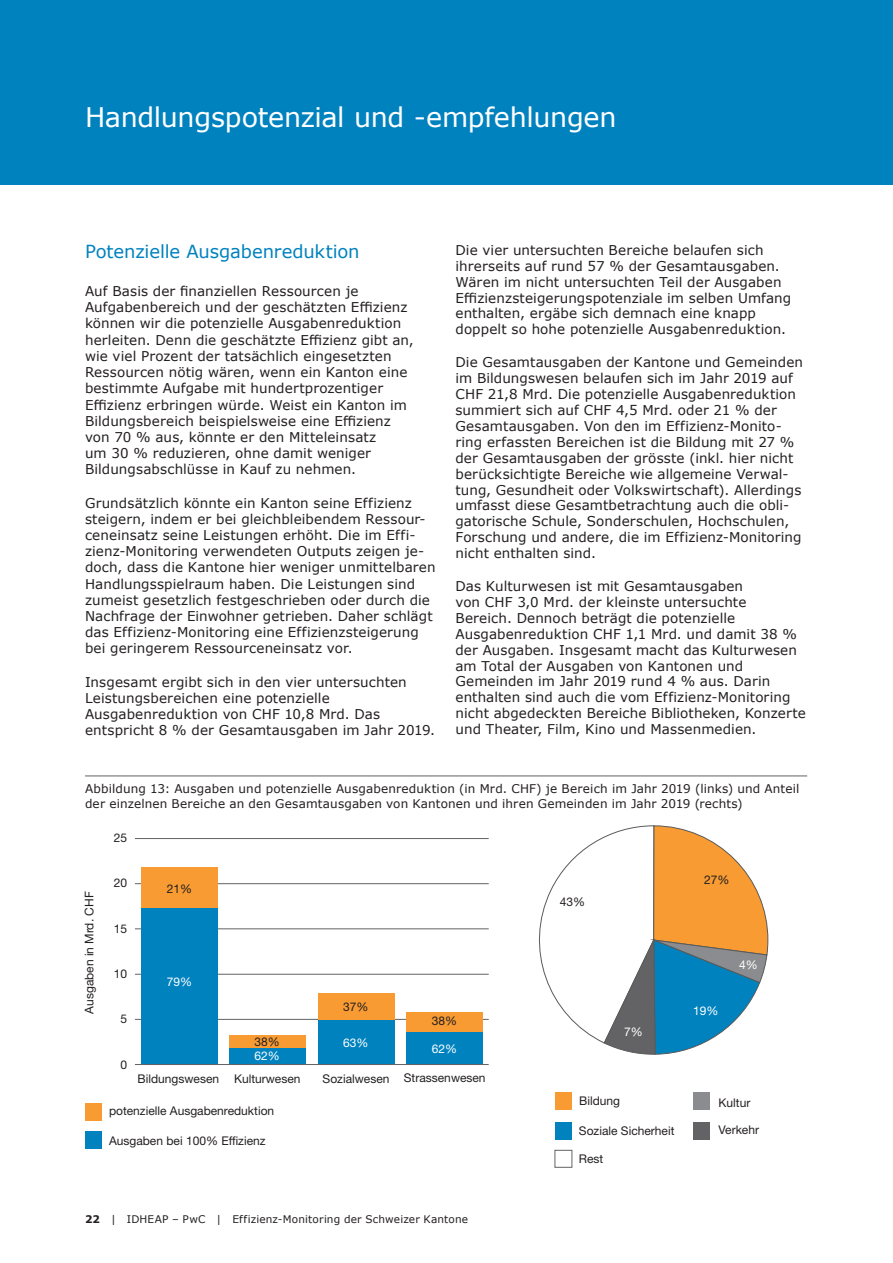
<style>
.page{position:relative;width:893px;height:1263px;background:#fff}
.page>*{position:absolute;margin:0;border:0;box-sizing:border-box;transform-origin:0 0}
.t1{font:27px "Verdana";letter-spacing:-.01em;color:#fff}
.t2{font:18px "Verdana";letter-spacing:-.005em;color:#0082bf}
.t3{font:13.5px/15.9px "Verdana";letter-spacing:.005em;color:#231f20}
.t4{font:12px "Helvetica Neue LT Std";color:#231f20}
.t5{font:12px/14.4px "Verdana";letter-spacing:.01em;color:#231f20}
.t6{font:12px "Helvetica Neue LT Std";color:#fff}
.t7{font:10.5px "Verdana";letter-spacing:.015em;color:#231f20}
.s1{font-weight:700}
</style>
<div class="page">
<div style="left:0;top:0;width:893px;height:185px;background:#0082bf"></div>
<hr style="left:135px;top:1019px;width:354px;height:1px;background:#636366">
<hr style="left:135px;top:974px;width:354px;height:1px;background:#636366">
<hr style="left:135px;top:928px;width:354px;height:1px;background:#636366">
<hr style="left:135px;top:883px;width:354px;height:1px;background:#636366">
<hr style="left:135px;top:838px;width:354px;height:1px;background:#636366">
<div style="left:141px;top:908px;width:77px;height:156px;background:#0082bf"></div>
<div style="left:229px;top:1048px;width:77px;height:16px;background:#0082bf"></div>
<div style="left:318px;top:1020px;width:77px;height:44px;background:#0082bf"></div>
<div style="left:406px;top:1032px;width:77px;height:32px;background:#0082bf"></div>
<div style="left:141px;top:867px;width:77px;height:41px;background:#f89b33"></div>
<div style="left:229px;top:1035px;width:77px;height:13px;background:#f89b33"></div>
<div style="left:318px;top:993px;width:77px;height:27px;background:#f89b33"></div>
<div style="left:406px;top:1012px;width:77px;height:20px;background:#f89b33"></div>
<hr style="left:135px;top:1064px;width:354px;height:1px;background:#636366">
<div style="left:85px;top:1103px;width:17px;height:17px;background:#f89b33"></div>
<div style="left:693px;top:1122px;width:17px;height:17px;background:#636366"></div>
<div style="left:555px;top:1093px;width:17px;height:17px;background:#f89b33"></div>
<div style="left:85px;top:1131px;width:17px;height:17px;background:#0082bf"></div>
<div style="left:693px;top:1092px;width:17px;height:17px;background:#8a8c8f"></div>
<div style="left:555px;top:1122px;width:17px;height:17px;background:#0082bf"></div>
<div style="left:555px;top:1150px;width:17px;height:17px;background:#fff;border:1px solid #636366"></div>
<svg style="left:539px;top:825px;width:229px;height:229px"></svg>
<hr style="left:85px;top:776px;width:722px;height:1px;background:#636366">
<h1 class="t1" style="left:85px;top:99px;width:533px">Handlungspotenzial und -empfehlungen</h1>
<h2 class="t2" style="left:85px;top:239px;width:276px">Potenzielle Ausgabenreduktion</h2>
<p class="t3" style="left:85px;top:283px;width:330px">Auf Basis der finanziellen Ressourcen je Aufgabenbereich und der geschätzten Effizienz können wir die potenzielle Ausgabenreduktion herleiten. Denn die geschätzte Effizienz gibt an, wie viel Prozent der tatsächlich eingesetzten Ressourcen nötig wären, wenn ein Kanton eine bestimmte Aufgabe mit hundertprozentiger Effizienz erbringen würde. Weist ein Kanton im Bildungsbereich beispielsweise eine Effizienz von 70 % aus, könnte er den Mitteleinsatz<br>um 30 % reduzieren, ohne damit weniger Bildungsabschlüsse in Kauf zu nehmen.</p>
<p class="t3" style="left:85px;top:494px;width:352px">Grundsätzlich könnte ein Kanton seine Effizienz steigern, indem er bei gleichbleibendem Ressour&shy;ceneinsatz seine Leistungen erhöht. Die im Effi&shy;zienz-Monitoring verwendeten Outputs zeigen je&shy;doch, dass die Kantone hier weniger unmittelbaren Handlungsspielraum haben. Die Leistungen sind zumeist gesetzlich festgeschrieben oder durch die Nachfrage der Einwohner getrieben. Daher schlägt das Effizienz-Monitoring eine Effizienzsteigerung bei geringerem Ressourceneinsatz vor.</p>
<p class="t3" style="left:85px;top:673px;width:351px">Insgesamt ergibt sich in den vier untersuchten Leistungsbereichen eine potenzielle Ausgabenreduktion von CHF 10,8 Mrd. Das entspricht 8 % der Gesamtausgaben im Jahr 2019.</p>
<p class="t3" style="left:455px;top:242px;width:337px">Die vier untersuchten Bereiche belaufen sich ihrerseits auf rund 57 % der Gesamtausgaben.<br>Wären im nicht untersuchten Teil der Ausgaben Effizienzsteigerungspotenziale im selben Umfang enthalten, ergäbe sich demnach eine knapp doppelt so hohe potenzielle Ausgabenreduktion.</p>
<p class="t3" style="left:455px;top:354px;width:349px">Die Gesamtausgaben der Kantone und Gemeinden im Bildungswesen belaufen sich im Jahr 2019 auf CHF 21,8 Mrd. Die potenzielle Ausgabenreduktion summiert sich auf CHF 4,5 Mrd. oder 21 % der Gesamtausgaben. Von den im Effizienz-Monito&shy;ring erfassten Bereichen ist die Bildung mit 27 % der Gesamtausgaben der grösste (inkl. hier nicht berücksichtigte Bereiche wie allgemeine Verwal&shy;tung, Gesundheit oder Volkswirtschaft). Allerdings umfasst diese Gesamtbetrachtung auch die obli&shy;gatorische Schule, Sonderschulen, Hochschulen, Forschung und andere, die im Effizienz-Monitoring nicht enthalten sind.</p>
<p class="t3" style="left:455px;top:578px;width:352px">Das Kulturwesen ist mit Gesamtausgaben<br>von CHF 3,0 Mrd. der kleinste untersuchte Bereich. Dennoch beträgt die potenzielle Ausgabenreduktion CHF 1,1 Mrd. und damit 38 % der Ausgaben. Insgesamt macht das Kulturwesen am Total der Ausgaben von Kantonen und Gemeinden im Jahr 2019 rund 4 % aus. Darin enthalten sind auch die vom Effizienz-Monitoring nicht abgedeckten Bereiche Bibliotheken, Konzerte und Theater, Film, Kino und Massenmedien.</p>
<p class="t5" style="left:85px;top:781px;width:716px">Abbildung 13: Ausgaben und potenzielle Ausgabenreduktion (in Mrd. CHF) je Bereich im Jahr 2019 (links) und Anteil der einzelnen Bereiche an den Gesamtausgaben von Kantonen und ihren Gemeinden im Jahr 2019 (rechts)</p>
<p class="t4" style="left:82px;top:1014px;width:124px;rotate:-90deg">Ausgaben in Mrd. CHF</p>
<p class="t4" style="left:114px;top:831px;width:15px">25</p>
<p class="t4" style="left:114px;top:876px;width:15px">20</p>
<p class="t4" style="left:114px;top:921px;width:15px">15</p>
<p class="t4" style="left:114px;top:966px;width:15px">10</p>
<p class="t4" style="left:121px;top:1012px;width:8px">5</p>
<p class="t4" style="left:121px;top:1057px;width:8px">0</p>
<p class="t4" style="left:167px;top:881px;width:27px">21%</p>
<p class="t6" style="left:167px;top:974px;width:27px">79%</p>
<p class="t4" style="left:255px;top:1035px;width:27px">38%</p>
<p class="t6" style="left:255px;top:1049px;width:27px">62%</p>
<p class="t4" style="left:343px;top:999px;width:27px">37%</p>
<p class="t6" style="left:343px;top:1035px;width:27px">63%</p>
<p class="t4" style="left:432px;top:1014px;width:27px">38%</p>
<p class="t6" style="left:432px;top:1041px;width:27px">62%</p>
<p class="t4" style="left:138px;top:1071px;width:164px">Bildungswesen Kulturwesen</p>
<p class="t4" style="left:323px;top:1071px;width:165px">Sozialwesen Strassenwesen</p>
<p class="t4" style="left:109px;top:1104px;width:167px">potenzielle Ausgabenreduktion</p>
<p class="t4" style="left:109px;top:1134px;width:158px">Ausgaben bei 100% Effizienz</p>
<p class="t7" style="left:85px;top:1212px;width:385px"><span class="s1">22</span> | IDHEAP – PwC | Effizienz-Monitoring der Schweizer Kantone</p>
<p class="t4" style="left:560px;top:894px;width:27px">43%</p>
<p class="t6" style="left:624px;top:1024px;width:20px">7%</p>
<p class="t4" style="left:704px;top:873px;width:27px">27%</p>
<p class="t6" style="left:693px;top:1004px;width:27px">19%</p>
<p class="t6" style="left:739px;top:957px;width:20px">4%</p>
<p class="t4" style="left:579px;top:1093px;width:42px">Bildung</p>
<p class="t4" style="left:579px;top:1123px;width:97px">Soziale Sicherheit</p>
<p class="t4" style="left:579px;top:1152px;width:26px">Rest</p>
<p class="t4" style="left:719px;top:1095px;width:33px">Kultur</p>
<p class="t4" style="left:719px;top:1123px;width:42px">Verkehr</p>
</div>
